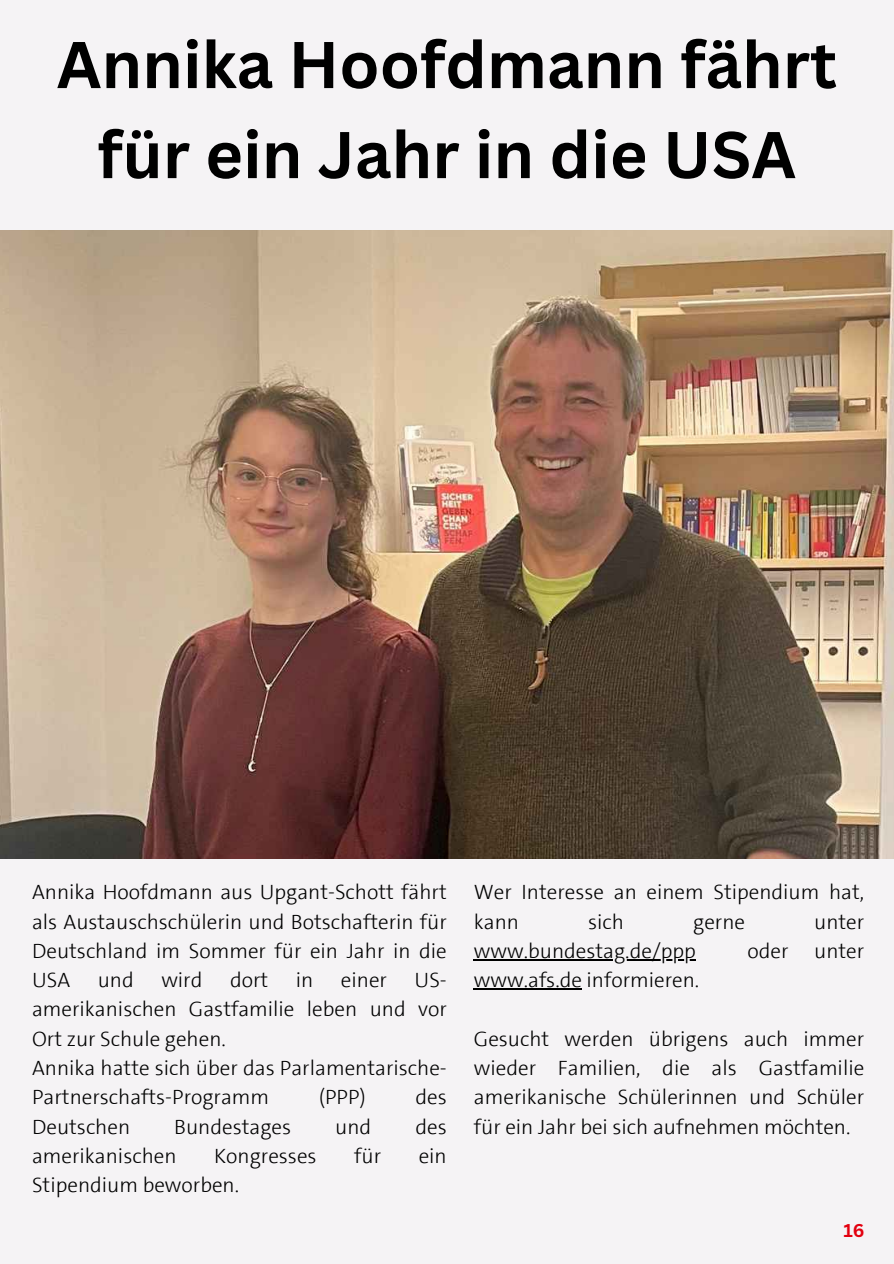
<style>
.page{position:relative;width:894px;height:1264px;background:#fff}
.page>*{position:absolute;margin:0;border:0;box-sizing:border-box;transform-origin:0 0}
.t1{font:700 64.5px/90px "Canva Sans";color:#000;text-align:center}
.t2{font:300 21px/29.2px "SPD The Sans";color:#000}
.t3{font:700 18px "Canva Sans";color:#e3000f}
</style>
<div class="page">
<div style="left:0;top:0;width:893px;height:1263px;background:#f5f3f5"></div>
<img style="left:0;top:230px;width:893px;height:628px">
<hr style="left:474px;top:959px;width:221px;height:1px;background:#000">
<hr style="left:474px;top:988px;width:108px;height:1px;background:#000">
<h1 class="t1" style="left:57px;top:18px;width:781px">Annika Hoofdmann fährt für ein Jahr in die USA</h1>
<p class="t2" style="left:32px;top:877px;width:416px;text-align:justify">Annika Hoofdmann aus Upgant-Schott fährt als Austauschschülerin und Botschafterin für Deutschland im Sommer für ein Jahr in die USA</p>
<p class="t2" style="left:98px;top:965px;width:38px">und</p>
<p class="t2" style="left:161px;top:965px;width:43px">wird</p>
<p class="t2" style="left:230px;top:965px;width:40px">dort</p>
<p class="t2" style="left:296px;top:965px;width:19px">in</p>
<p class="t2" style="left:341px;top:965px;width:48px">einer</p>
<p class="t2" style="left:32px;top:965px;width:416px;text-indent:382px">US&shy;amerikanischen Gastfamilie leben und vor<br>Ort zur Schule gehen.<br>Annika hatte sich über das Parlamentarische-<br>Partnerschafts-Programm</p>
<p class="t2" style="left:319px;top:1082px;width:49px">(PPP)</p>
<p class="t2" style="left:415px;top:1082px;width:33px">des</p>
<p class="t2" style="left:32px;top:1111px;width:100px">Deutschen</p>
<p class="t2" style="left:174px;top:1111px;width:118px">Bundestages</p>
<p class="t2" style="left:335px;top:1111px;width:38px">und</p>
<p class="t2" style="left:415px;top:1111px;width:33px">des</p>
<p class="t2" style="left:32px;top:1141px;width:146px">amerikanischen</p>
<p class="t2" style="left:214px;top:1141px;width:104px">Kongresses</p>
<p class="t2" style="left:354px;top:1141px;width:28px">für</p>
<p class="t2" style="left:418px;top:1141px;width:30px">ein</p>
<p class="t2" style="left:32px;top:1170px;width:208px">Stipendium beworben.</p>
<p class="t2" style="left:474px;top:877px;width:392px">Wer Interesse an einem Stipendium hat, kann</p>
<p class="t2" style="left:588px;top:907px;width:37px">sich</p>
<p class="t2" style="left:693px;top:907px;width:53px">gerne</p>
<p class="t2" style="left:814px;top:907px;width:52px">unter</p>
<p class="t2" style="left:474px;top:936px;width:223px">www.bundestag.de/ppp</p>
<p class="t2" style="left:747px;top:936px;width:118px">oder unter</p>
<p class="t2" style="left:474px;top:965px;width:227px">www.afs.de informieren.</p>
<p class="t2" style="left:474px;top:1024px;width:392px;text-align:justify">Gesucht werden übrigens auch immer wieder Familien, die als Gastfamilie amerikanische Schülerinnen und Schüler für ein Jahr bei sich aufnehmen möchten.</p>
<p class="t3" style="left:843px;top:1217px;width:23px">16</p>
</div>
